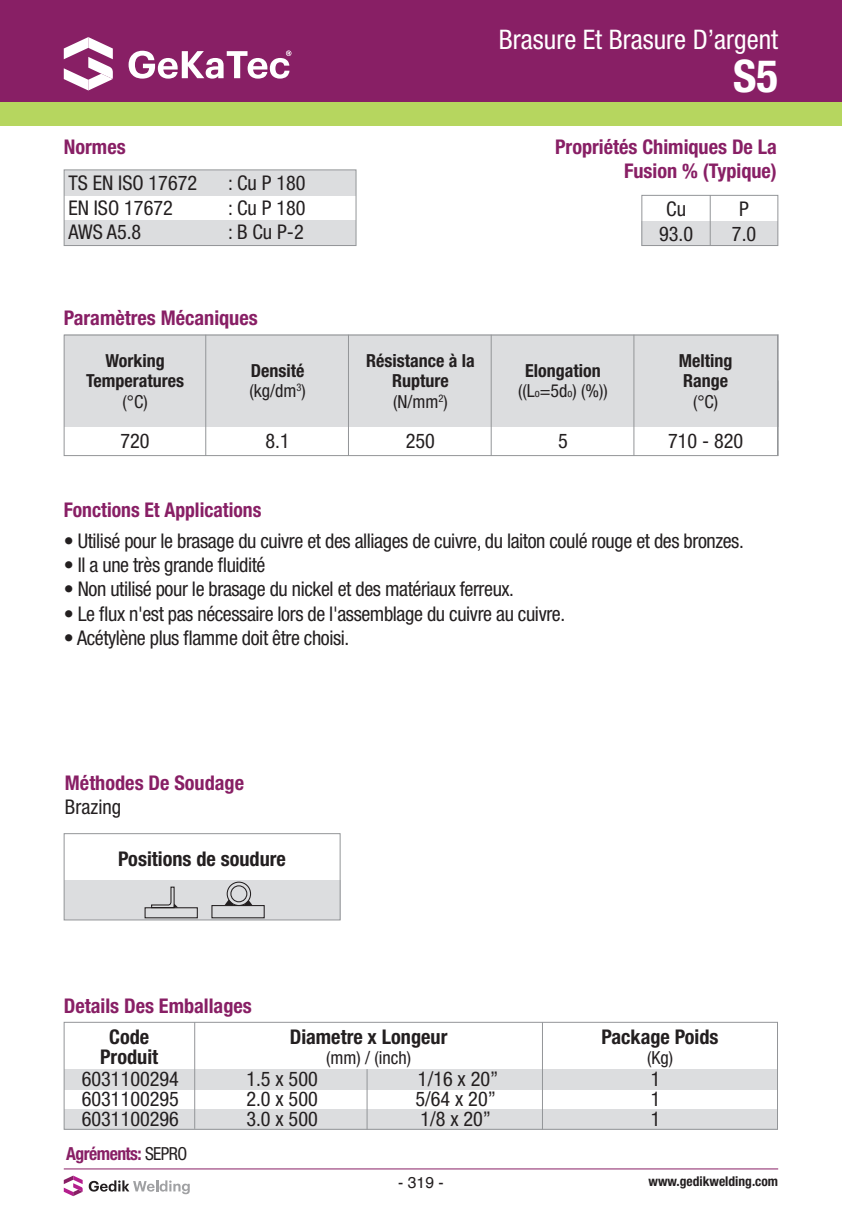
<style>
.page{position:relative;width:842px;height:1212px;background:#fff}
.page>*{position:absolute;margin:0;border:0;box-sizing:border-box;transform-origin:0 0}
.t1{font:700 condensed 45px "Helvetica Neue LT Std";color:#fff}
.t2{font:condensed 27px "Helvetica Neue LT Std";color:#fff}
.t3{font:condensed 20.25px "Helvetica Neue LT Std";letter-spacing:-.02em;color:#231f20}
.t4{font:700 condensed 20.25px/24.3px "Helvetica Neue LT Std";color:#881f65;text-align:right}
.t5{font:condensed 20.25px "Helvetica Neue LT Std";color:#231f20}
.t6{font:700 condensed 20.25px "Helvetica Neue LT Std";color:#231f20}
.t7{font:700 condensed 18px/20.2px "Helvetica Neue LT Std";color:#231f20;text-align:center}
.t8{font:condensed 18px "Helvetica Neue LT Std";color:#231f20}
.t9{font:700 condensed 18px "Helvetica Neue LT Std";letter-spacing:-.03em;color:#881f65}
.t10{font:15.75px "Helvetica";color:#231f20}
.t11{font:700 condensed 13.5px "Helvetica Neue LT Std";color:#231f20}
.s1{font-size:11.25px}
.s2{font-weight:400;color:#231f20}
</style>
<div class="page">
<hr style="left:64px;top:1168px;width:714px;height:1px;background:#881f65">
<svg style="left:89px;top:1180px;width:101px;height:14px"></svg>
<svg style="left:64px;top:1175px;width:19px;height:21px"></svg>
<div style="left:0;top:0;width:842px;height:102px;background:#881f65"></div>
<div style="left:0;top:102px;width:842px;height:23px;background:#b6d65f"></div>
<div style="left:641px;top:221px;width:137px;height:25px;background:#dcdddf"></div>
<div style="left:641px;top:195px;width:137px;height:51px;border:1px solid #939598"></div>
<hr style="left:710px;top:195px;width:1px;height:51px;background:#939598">
<div style="left:64px;top:335px;width:714px;height:92px;background:#dcdddf"></div>
<div style="left:64px;top:335px;width:714px;height:121px;border:1px solid #939598"></div>
<hr style="left:205px;top:335px;width:1px;height:121px;background:#939598">
<hr style="left:348px;top:335px;width:1px;height:121px;background:#939598">
<hr style="left:491px;top:335px;width:1px;height:121px;background:#939598">
<hr style="left:633px;top:335px;width:1px;height:121px;background:#939598">
<hr style="left:777px;top:335px;width:1px;height:121px;background:#939598">
<div style="left:64px;top:880px;width:276px;height:40px;background:#dcdddf"></div>
<div style="left:64px;top:833px;width:276px;height:87px;border:1px solid #939598"></div>
<div style="left:64px;top:170px;width:292px;height:25px;background:#dcdddf"></div>
<div style="left:64px;top:220px;width:292px;height:26px;background:#dcdddf"></div>
<div style="left:64px;top:170px;width:292px;height:76px;border:1px solid #939598"></div>
<svg style="left:144px;top:886px;width:54px;height:33px"></svg>
<svg style="left:211px;top:881px;width:54px;height:38px"></svg>
<div style="left:64px;top:1069px;width:713px;height:20px;background:#dcdddf"></div>
<div style="left:64px;top:1109px;width:713px;height:20px;background:#dcdddf"></div>
<div style="left:64px;top:1022px;width:714px;height:107px;border:1px solid #939598"></div>
<hr style="left:194px;top:1022px;width:1px;height:107px;background:#939598">
<hr style="left:367px;top:1069px;width:1px;height:60px;background:#939598">
<hr style="left:542px;top:1022px;width:1px;height:107px;background:#939598">
<svg style="left:64px;top:37px;width:49px;height:53px"></svg>
<svg style="left:129px;top:50px;width:162px;height:29px"></svg>
<p class="t2" style="left:499px;top:24px;width:281px">Brasure Et Brasure D’argent</p>
<p class="t1" style="left:733px;top:49px;width:46px">S5</p>
<p class="t4" style="left:64px;top:135px;width:63px">Normes</p>
<p class="t4" style="left:555px;top:135px;width:223px">Propriétés Chimiques De La<br>Fusion % (Typique)</p>
<p class="t5" style="left:68px;top:171px;width:130px">TS EN ISO 17672</p>
<p class="t3" style="left:228px;top:171px;width:79px">: Cu P 180</p>
<p class="t5" style="left:68px;top:195px;width:106px">EN ISO 17672</p>
<p class="t3" style="left:228px;top:195px;width:79px">: Cu P 180</p>
<p class="t3" style="left:68px;top:220px;width:75px">AWS A5.8</p>
<p class="t3" style="left:228px;top:220px;width:77px">: B Cu P-2</p>
<p class="t3" style="left:666px;top:197px;width:21px">Cu</p>
<p class="t3" style="left:659px;top:222px;width:36px">93.0</p>
<p class="t3" style="left:739px;top:197px;width:11px">P</p>
<p class="t3" style="left:732px;top:222px;width:26px">7.0</p>
<p class="t4" style="left:64px;top:306px;width:196px">Paramètres Mécaniques</p>
<p class="t7" style="left:86px;top:350px;width:99px">Working<br>Temperatures</p>
<p class="t8" style="left:122px;top:391px;width:27px">(°C)</p>
<p class="t7" style="left:251px;top:360px;width:55px">Densité</p>
<p class="t8" style="left:250px;top:380px;width:58px">(kg/dm<sup>3</sup>)</p>
<p class="t7" style="left:366px;top:350px;width:110px">Résistance à la</p>
<p class="t7" style="left:392px;top:371px;width:58px">Rupture</p>
<p class="t8" style="left:393px;top:391px;width:56px">(N/mm<sup>2</sup>)</p>
<p class="t7" style="left:525px;top:360px;width:77px">Elongation</p>
<p class="t8" style="left:518px;top:380px;width:91px">((L<span class="s1">o</span>=5d<span class="s1">o</span>) (%))</p>
<p class="t7" style="left:679px;top:350px;width:55px;text-align:left">Melting<br>Range</p>
<p class="t8" style="left:693px;top:391px;width:27px">(°C)</p>
<p class="t3" style="left:121px;top:429px;width:31px">720</p>
<p class="t3" style="left:266px;top:429px;width:26px">8.1</p>
<p class="t3" style="left:406px;top:429px;width:31px">250</p>
<p class="t3" style="left:558px;top:429px;width:11px">5</p>
<p class="t3" style="left:668px;top:429px;width:77px">710 - 820</p>
<p class="t4" style="left:64px;top:497px;width:199px">Fonctions Et Applications</p>
<p class="t3" style="left:64px;top:528px;width:681px">• Utilisé pour le brasage du cuivre et des alliages de cuivre, du laiton coulé rouge et des bronzes.</p>
<p class="t3" style="left:64px;top:553px;width:203px">• Il a une très grande fluidité</p>
<p class="t3" style="left:64px;top:577px;width:452px">• Non utilisé pour le brasage du nickel et des matériaux ferreux.</p>
<p class="t3" style="left:64px;top:601px;width:503px">• Le flux n'est pas nécessaire lors de l'assemblage du cuivre au cuivre.</p>
<p class="t3" style="left:64px;top:626px;width:287px">• Acétylène plus flamme doit être choisi.</p>
<p class="t4" style="left:65px;top:770px;width:181px">Méthodes De Soudage</p>
<p class="t5" style="left:65px;top:795px;width:58px">Brazing</p>
<p class="t6" style="left:118px;top:846px;width:169px">Positions de soudure</p>
<p class="t4" style="left:64px;top:994px;width:190px">Details Des Emballages</p>
<p class="t6" style="left:109px;top:1024px;width:42px">Code</p>
<p class="t6" style="left:100px;top:1044px;width:60px">Produit</p>
<p class="t6" style="left:290px;top:1024px;width:159px">Diametre x Longeur</p>
<p class="t8" style="left:326px;top:1047px;width:86px">(mm) / (inch)</p>
<p class="t6" style="left:601px;top:1024px;width:119px">Package Poids</p>
<p class="t8" style="left:647px;top:1047px;width:28px">(Kg)</p>
<p class="t5" style="left:82px;top:1066px;width:99px">6031100294</p>
<p class="t3" style="left:246px;top:1066px;width:73px">1.5 x 500</p>
<p class="t3" style="left:418px;top:1066px;width:82px">1/16 x 20”</p>
<p class="t3" style="left:651px;top:1066px;width:11px">1</p>
<p class="t5" style="left:82px;top:1087px;width:99px">6031100295</p>
<p class="t3" style="left:246px;top:1087px;width:73px">2.0 x 500</p>
<p class="t3" style="left:416px;top:1087px;width:82px">5/64 x 20”</p>
<p class="t3" style="left:651px;top:1087px;width:11px">1</p>
<p class="t5" style="left:82px;top:1107px;width:99px">6031100296</p>
<p class="t3" style="left:246px;top:1107px;width:73px">3.0 x 500</p>
<p class="t3" style="left:420px;top:1107px;width:72px">1/8 x 20”</p>
<p class="t3" style="left:651px;top:1107px;width:11px">1</p>
<p class="t9" style="left:66px;top:1143px;width:123px">Agréments: <span class="s2">SEPRO</span></p>
<p class="t10" style="left:398px;top:1170px;width:47px">- 319 -</p>
<p class="t11" style="left:648px;top:1173px;width:131px">www.gedikwelding.com</p>
</div>
